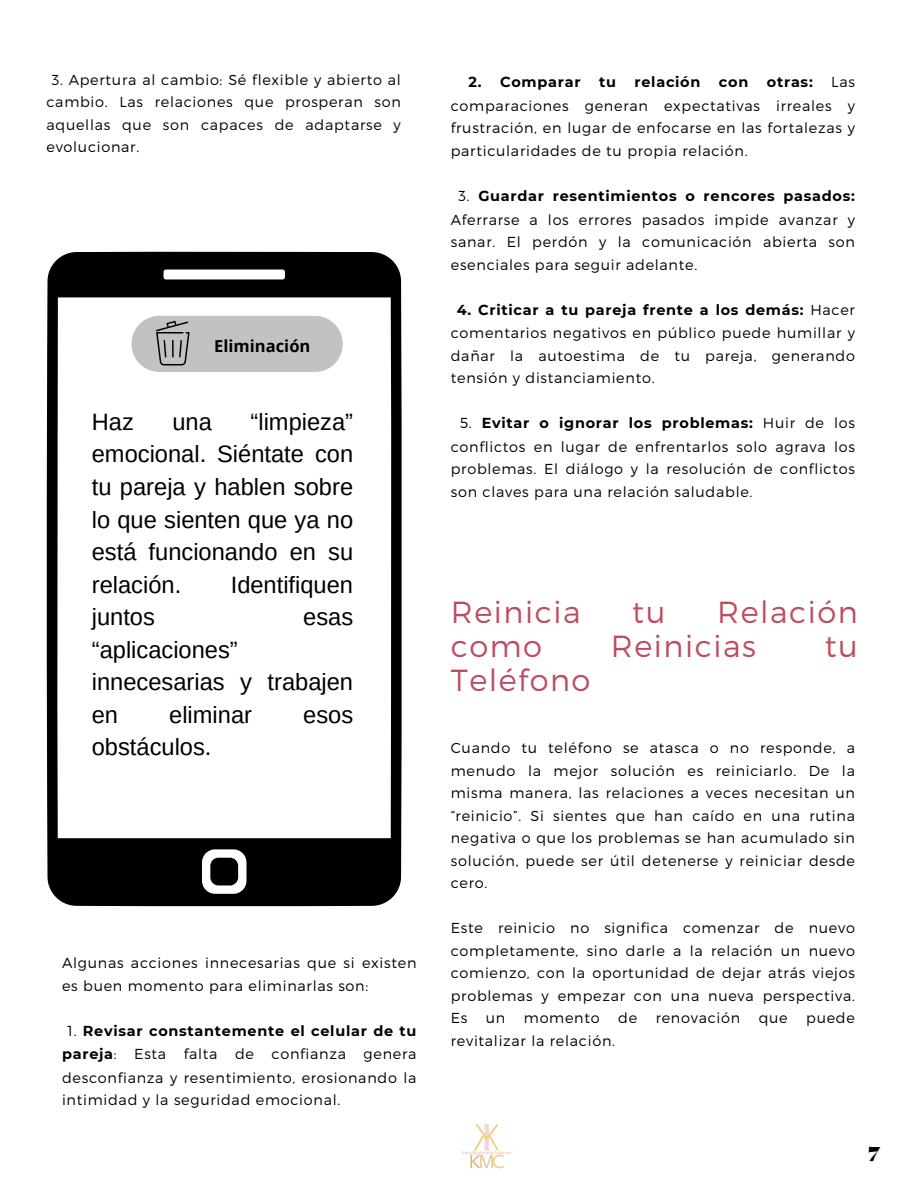
<style>
.page{position:relative;width:918px;height:1188px;background:#fff}
.page>*{position:absolute;margin:0;border:0;box-sizing:border-box;transform-origin:0 0}
.t1{font:300 30.45px "Montserrat";letter-spacing:.05em;color:#bd4d60}
.t2{font:23.7px/32.5px "Arimo";color:#000;text-align:justify}
.t3{font:800 19.95px "Arsenica";color:#000}
.t4{font:700 16.5px "Open Sans";color:#000}
.t5{font:300 14.4px/22.5px "Montserrat";letter-spacing:.05em;color:#000;text-align:justify}
.t6{font:700 14.4px "Montserrat";letter-spacing:.05em;color:#000}
.s1{font-weight:700}
</style>
<div class="page">
<img style="left:459px;top:1121px;width:56px;height:55px;border-radius:50%">
<svg style="left:46px;top:252px;width:356px;height:654px"></svg>
<svg style="left:132px;top:316px;width:211px;height:56px"></svg>
<p class="t5" style="left:46px;top:68px;width:356px;text-indent:5px">3. Apertura al cambio: Sé flexible y abierto al cambio. Las relaciones que prosperan son aquellas que son capaces de adaptarse y evolucionar.</p>
<h3 class="t4" style="left:214px;top:335px;width:98px">Eliminación</h3>
<p class="t2" style="left:92px;top:405px;width:263px;text-indent:159px">“limpieza” emocional. Siéntate con tu pareja y hablen sobre lo que sienten que ya no está funcionando en su relación.</p>
<p class="t2" style="left:92px;top:405px;width:44px">Haz</p>
<p class="t2" style="left:172px;top:405px;width:41px">una</p>
<p class="t2" style="left:231px;top:568px;width:124px">Identifiquen</p>
<p class="t2" style="left:92px;top:601px;width:65px">juntos</p>
<p class="t2" style="left:303px;top:601px;width:52px">esas</p>
<p class="t2" style="left:92px;top:633px;width:263px;text-align:left">“aplicaciones” innecesarias y trabajen en</p>
<p class="t2" style="left:169px;top:698px;width:84px">eliminar</p>
<p class="t2" style="left:303px;top:698px;width:52px">esos</p>
<p class="t2" style="left:92px;top:731px;width:121px">obstáculos.</p>
<h1 class="t5" style="left:62px;top:951px;width:356px">Algunas acciones innecesarias que si existen es buen momento para eliminarlas son:</h1>
<p class="t5" style="left:62px;top:1018px;width:356px;line-height:23.2px;text-indent:6px">1. <span class="s1">Revisar constantemente el celular de tu pareja</span>: Esta falta de confianza genera desconfianza y resentimiento, erosionando la intimidad y la seguridad emocional.</p>
<h2 class="t6" style="left:469px;top:73px;width:113px">2. Comparar</h2>
<h2 class="t6" style="left:599px;top:73px;width:18px">tu</h2>
<h2 class="t6" style="left:635px;top:73px;width:67px">relación</h2>
<h2 class="t6" style="left:719px;top:73px;width:31px">con</h2>
<h2 class="t6" style="left:767px;top:73px;width:47px">otras:</h2>
<h2 class="t5" style="left:451px;top:70px;width:406px;text-indent:380px">Las comparaciones generan expectativas irreales y frustración, en lugar de enfocarse en las fortalezas y particularidades de tu propia relación.</h2>
<p class="t5" style="left:451px;top:184px;width:406px;text-indent:8px">3. <span class="s1">Guardar resentimientos o rencores pasados:<br></span>Aferrarse a los errores pasados impide avanzar y sanar. El perdón y la comunicación abierta son esenciales para seguir adelante.</p>
<p class="t5" style="left:451px;top:297px;width:406px;text-indent:6px"><span class="s1">4. Criticar a tu pareja frente a los demás:</span> Hacer comentarios negativos en público puede humillar y dañar la autoestima de tu pareja, generando tensión y distanciamiento.</p>
<p class="t5" style="left:451px;top:411px;width:406px;text-indent:9px">5. <span class="s1">Evitar o ignorar los problemas:</span> Huir de los conflictos en lugar de enfrentarlos solo agrava los problemas. El diálogo y la resolución de conflictos son claves para una relación saludable.</p>
<p class="t1" style="left:451px;top:593px;width:131px">Reinicia</p>
<p class="t1" style="left:632px;top:593px;width:35px">tu</p>
<p class="t1" style="left:717px;top:593px;width:142px">Relación</p>
<p class="t1" style="left:451px;top:627px;width:93px">como</p>
<p class="t1" style="left:611px;top:627px;width:147px">Reinicias</p>
<p class="t1" style="left:825px;top:627px;width:35px">tu</p>
<p class="t1" style="left:451px;top:660px;width:141px">Teléfono</p>
<p class="t5" style="left:451px;top:736px;width:406px">Cuando tu teléfono se atasca o no responde, a menudo la mejor solución es reiniciarlo. De la misma manera, las relaciones a veces necesitan un “reinicio”. Si sientes que han caído en una rutina negativa o que los problemas se han acumulado sin solución, puede ser útil detenerse y reiniciar desde cero.</p>
<p class="t5" style="left:451px;top:916px;width:406px">Este reinicio no significa comenzar de nuevo completamente, sino darle a la relación un nuevo comienzo, con la oportunidad de dejar atrás viejos problemas y empezar con una nueva perspectiva.<br>Es</p>
<p class="t5" style="left:486px;top:1006px;width:21px">un</p>
<p class="t5" style="left:524px;top:1006px;width:77px">momento</p>
<p class="t5" style="left:618px;top:1006px;width:21px">de</p>
<p class="t5" style="left:656px;top:1006px;width:86px">renovación</p>
<p class="t5" style="left:759px;top:1006px;width:31px">que</p>
<p class="t5" style="left:806px;top:1006px;width:50px">puede</p>
<p class="t5" style="left:451px;top:1029px;width:166px">revitalizar la relación.</p>
<p class="t3" style="left:868px;top:1146px;width:14px">7</p>
</div>
